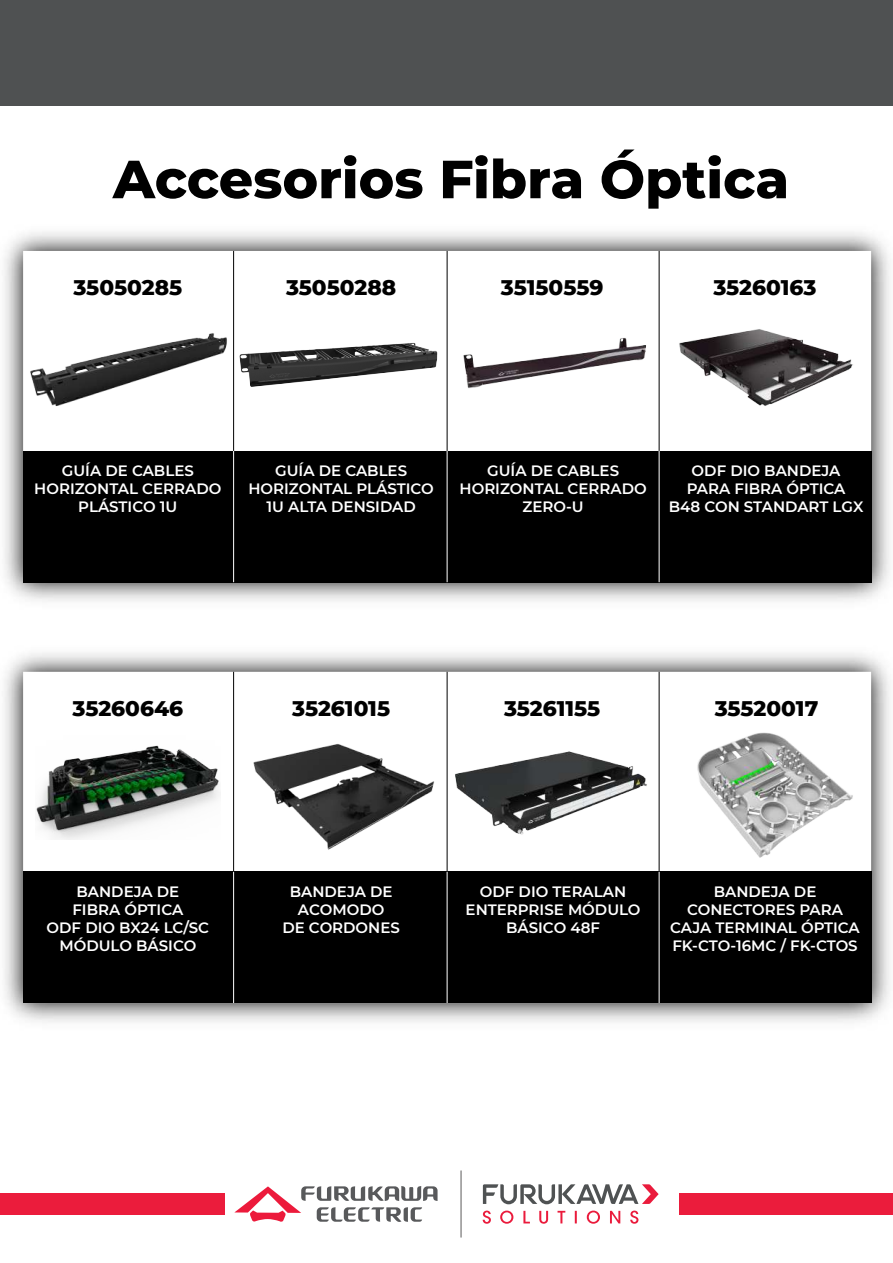
<style>
.page{position:relative;width:893px;height:1263px;background:#fff}
.page>*{position:absolute;margin:0;border:0;box-sizing:border-box;transform-origin:0 0}
.t1{font:800 53.55px "Montserrat";color:#000}
.t2{font:800 21.6px "Montserrat";color:#000}
.t3{font:600 15px/18px "Montserrat";color:#fff;text-align:center}
</style>
<div class="page">
<div style="left:0;top:0;width:893px;height:106px;background:#4f5152"></div>
<div style="left:0;top:1193px;width:225px;height:21px;background:#eb1c3c"></div>
<div style="left:680px;top:1193px;width:213px;height:21px;background:#eb1c3c"></div>
<img style="left:4px;top:232px;width:886px;height:369px">
<svg style="left:23px;top:251px;width:848px;height:200px"></svg>
<hr style="left:233px;top:251px;width:1px;height:200px;background:#000">
<hr style="left:447px;top:251px;width:1px;height:200px;background:#000">
<hr style="left:659px;top:251px;width:1px;height:200px;background:#000">
<div style="left:23px;top:451px;width:848px;height:131px;background:#000"></div>
<hr style="left:233px;top:451px;width:1px;height:131px;background:#fff">
<hr style="left:447px;top:451px;width:1px;height:131px;background:#fff">
<hr style="left:659px;top:451px;width:1px;height:131px;background:#fff">
<img style="left:4px;top:653px;width:886px;height:369px">
<svg style="left:23px;top:672px;width:848px;height:200px"></svg>
<hr style="left:233px;top:672px;width:1px;height:200px;background:#000">
<hr style="left:447px;top:672px;width:1px;height:200px;background:#000">
<hr style="left:659px;top:672px;width:1px;height:200px;background:#000">
<div style="left:23px;top:872px;width:848px;height:131px;background:#000"></div>
<hr style="left:233px;top:872px;width:1px;height:131px;background:#fff">
<hr style="left:447px;top:872px;width:1px;height:131px;background:#fff">
<hr style="left:659px;top:872px;width:1px;height:131px;background:#fff">
<img style="left:696px;top:731px;width:194px;height:128px">
<img style="left:245px;top:742px;width:163px;height:109px">
<img style="left:35px;top:735px;width:185px;height:105px">
<img style="left:640px;top:297px;width:250px;height:141px">
<img style="left:434px;top:301px;width:238px;height:133px">
<img style="left:408px;top:716px;width:288px;height:161px">
<img style="left:225px;top:302px;width:233px;height:131px">
<img style="left:28px;top:311px;width:200px;height:113px">
<hr style="left:461px;top:1170px;width:1px;height:67px;background:#5a5959">
<svg style="left:483px;top:1210px;width:155px;height:14px"></svg>
<svg style="left:483px;top:1184px;width:176px;height:20px"></svg>
<svg style="left:234px;top:1186px;width:204px;height:36px"></svg>
<h1 class="t1" style="left:113px;top:140px;width:678px">Accesorios Fibra Óptica</h1>
<h2 class="t2" style="left:73px;top:271px;width:110px">35050285</h2>
<h2 class="t2" style="left:286px;top:271px;width:112px">35050288</h2>
<h2 class="t2" style="left:501px;top:271px;width:104px">35150559</h2>
<h2 class="t2" style="left:713px;top:271px;width:105px">35260163</h2>
<p class="t3" style="left:34px;top:461px;width:189px">GUÍA DE CABLES<br>HORIZONTAL CERRADO<br>PLÁSTICO 1U</p>
<p class="t3" style="left:248px;top:461px;width:187px">GUÍA DE CABLES<br>HORIZONTAL PLÁSTICO<br>1U ALTA DENSIDAD</p>
<p class="t3" style="left:460px;top:461px;width:189px">GUÍA DE CABLES<br>HORIZONTAL CERRADO<br>ZERO-U</p>
<p class="t3" style="left:669px;top:461px;width:196px">ODF DIO BANDEJA<br>PARA FIBRA ÓPTICA<br>B48 CON STANDART LGX</p>
<h2 class="t2" style="left:73px;top:692px;width:112px">35260646</h2>
<h2 class="t2" style="left:292px;top:692px;width:99px">35261015</h2>
<h2 class="t2" style="left:504px;top:692px;width:98px">35261155</h2>
<h2 class="t2" style="left:715px;top:692px;width:105px">35520017</h2>
<p class="t3" style="left:47px;top:882px;width:164px">BANDEJA DE<br>FIBRA ÓPTICA<br>ODF DIO BX24 LC/SC<br>MÓDULO BÁSICO</p>
<p class="t3" style="left:282px;top:882px;width:119px">BANDEJA DE<br>ACOMODO<br>DE CORDONES</p>
<p class="t3" style="left:466px;top:882px;width:176px">ODF DIO TERALAN<br>ENTERPRISE MÓDULO<br>BÁSICO 48F</p>
<p class="t3" style="left:670px;top:882px;width:191px">BANDEJA DE<br>CONECTORES PARA<br>CAJA TERMINAL ÓPTICA<br>FK-CTO-16MC / FK-CTOS</p>
</div>
